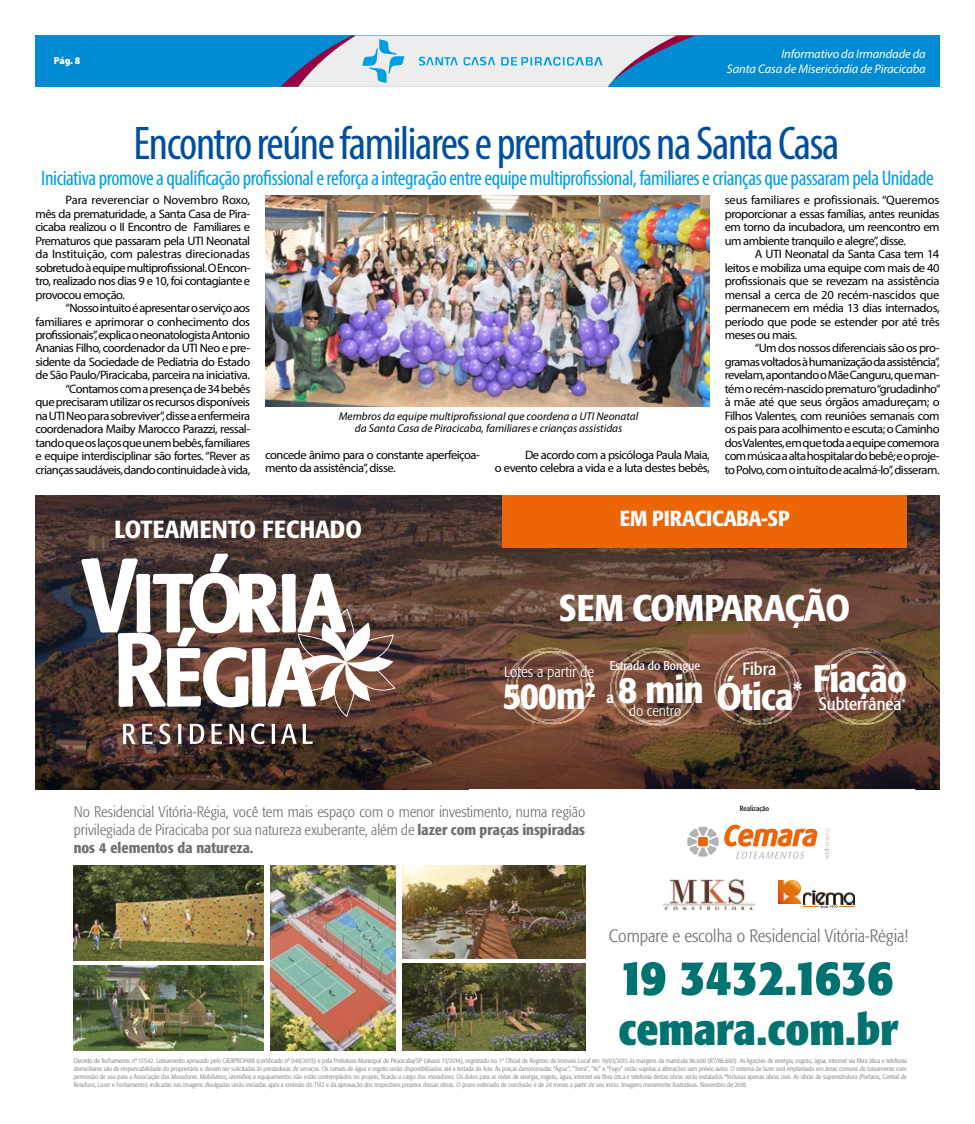
<style>
.page{position:relative;width:975px;height:1124px;background:#fff}
.page>*{position:absolute;margin:0;border:0;box-sizing:border-box;transform-origin:0 0}
.t1{font:700 condensed 50.12px "Formata";color:#007371;scale:1.04 1}
.t2{font:condensed 47.5px "Myriad Pro";letter-spacing:-.03em;color:#004f9f}
.t3{font:700 condensed 44.25px "Formata";color:#007371;scale:1.04 1}
.t4{font:500 condensed 38.25px "Formata";color:#fff;scale:1.04 1}
.t5{font:500 condensed 37.88px "Formata";letter-spacing:-.02em;color:#fff;scale:1.04 1}
.t6{font:500 condensed 37.62px "Formata";color:#fff;scale:1.04 1}
.t7{font:500 condensed 36.75px "Formata";letter-spacing:-.02em;color:#fff;scale:1.04 1}
.t8{font:500 condensed 24.5px "Formata";color:#fff;scale:1.04 1}
.t9{font:500 condensed 21.62px "Formata";color:#fff;scale:1.04 1}
.t10{font:condensed 21.25px "Myriad Pro";letter-spacing:-.02em;color:#009fe3}
.t11{font:300 condensed 17.75px "Formata";color:#706f6f;scale:1.04 1}
.t12{font:condensed 17.62px "Formata";color:#fff;scale:1.04 1}
.t13{font:500 condensed 15.62px "Formata";color:#fff;scale:1.04 1}
.t14{font:300 condensed 15.38px "Formata";color:#fff;scale:1.04 1}
.t15{font:300 condensed 15.12px "Formata";color:#fff;scale:1.04 1}
.t16{font:300 condensed 15px/18px "Formata";color:#706f6f;text-align:justify;scale:1.04 1}
.t17{font:italic 12.5px/15px "Myriad Pro";letter-spacing:-.01em;color:#fff;text-align:right}
.t18{font:condensed 12.5px "Formata";color:#fff;scale:1.04 1}
.t19{font:12.25px/13.5px "Myriad Pro";letter-spacing:-.04em;color:#000;text-align:justify}
.t20{font:italic 11.25px/12.5px "Myriad Pro";color:#000;text-align:center}
.t21{font:900 semi-condensed 10.25px "Myriad Pro";color:#fff}
.t22{font:condensed 7.25px "Formata";color:#020203;scale:1.04 1}
.t23{font:300 condensed 6.62px/7.9px "Formata";color:#706f6f;text-align:justify;scale:1.04 1}
.s1{font-size:14.88px}
.s2{font-weight:500}
</style>
<div class="page">
<div style="left:35px;top:36px;width:904px;height:51px;background:#008bd2"></div>
<svg style="left:281px;top:35px;width:413px;height:52px"></svg>
<img style="left:266px;top:195px;width:443px;height:212px">
<img style="left:35px;top:789px;width:30px;height:1px">
<img style="left:65px;top:789px;width:874px;height:1px">
<img style="left:35px;top:495px;width:904px;height:294px">
<svg style="left:81px;top:553px;width:314px;height:191px"></svg>
<div style="left:502px;top:495px;width:404px;height:52px;background:#ec6608"></div>
<img style="left:74px;top:865px;width:189px;height:94px">
<img style="left:402px;top:865px;width:183px;height:93px">
<img style="left:270px;top:865px;width:125px;height:185px">
<img style="left:74px;top:965px;width:189px;height:85px">
<img style="left:402px;top:963px;width:183px;height:87px">
<img style="left:719px;top:647px;width:76px;height:4px">
<img style="left:714px;top:651px;width:9px;height:73px">
<img style="left:723px;top:651px;width:77px;height:73px">
<img style="left:822px;top:647px;width:76px;height:4px">
<img style="left:817px;top:651px;width:9px;height:73px">
<img style="left:826px;top:651px;width:77px;height:73px">
<img style="left:511px;top:647px;width:76px;height:4px">
<img style="left:506px;top:651px;width:9px;height:73px">
<img style="left:515px;top:651px;width:77px;height:73px">
<img style="left:615px;top:647px;width:77px;height:4px">
<img style="left:610px;top:651px;width:9px;height:74px">
<img style="left:619px;top:651px;width:78px;height:74px">
<img style="left:663px;top:879px;width:91px;height:30px">
<img style="left:778px;top:880px;width:22px;height:23px">
<img style="left:803px;top:903px;width:51px;height:1px">
<img style="left:803px;top:892px;width:51px;height:11px">
<svg style="left:803px;top:905px;width:51px;height:2px"></svg>
<svg style="left:687px;top:824px;width:143px;height:35px"></svg>
<p class="t21" style="left:54px;top:54px;width:28px">Pág. 8</p>
<p class="t17" style="left:727px;top:46px;width:200px">Informativo da Irmandade da<br>Santa Casa de Misericórdia de Piracicaba</p>
<h2 class="t2" style="left:134px;top:115px;width:707px">Encontro reúne familiares e prematuros na Santa Casa</h2>
<h3 class="t10" style="left:41px;top:165px;width:894px">Iniciativa promove a qualificação profissional e reforça a integração entre equipe multiprofissional, familiares e crianças que passaram pela Unidade</h3>
<p class="t19" style="left:35px;top:193px;width:216px;text-indent:30px">Para reverenciar o Novembro Roxo, mês da prematuridade, a Santa Casa de Pira&shy;cicaba realizou o II Encontro de Familiares e Prematuros que passaram pela UTI Neonatal da Instituição, com palestras direcionadas sobretudo à equipe multiprofissional. O Encon&shy;tro, realizado nos dias 9 e 10, foi contagiante e provocou emoção.</p>
<p class="t19" style="left:35px;top:301px;width:216px;text-align:right">“Nosso intuito é apresentar o serviço aos familiares e aprimorar o conhecimento dos profissionais”, explica o neonatologista Antonio Ananias Filho, coordenador da UTI Neo e pre&shy;sidente da Sociedade de Pediatria do Estado de São Paulo/Piracicaba, parceira na iniciativa. “Contamos com a presença de 34 bebês<br>que precisaram utilizar os recursos disponíveis na UTI Neo para sobreviver”, disse a enfermeira coordenadora Maiby Marocco Parazzi, ressal&shy;tando que os laços que unem bebês, familiares e equipe interdisciplinar são fortes. “Rever as crianças saudáveis, dando continuidade à vida,</p>
<p class="t20" style="left:339px;top:409px;width:301px">Membros da equipe multiprofissional que coordena a UTI Neonatal da Santa Casa de Piracicaba, familiares e crianças assistidas</p>
<p class="t19" style="left:265px;top:448px;width:216px">concede ânimo para o constante aperfeiçoa&shy;mento da assistência”, disse.</p>
<p class="t19" style="left:495px;top:448px;width:216px;text-align:right">De acordo com a psicóloga Paula Maia,<br>o evento celebra a vida e a luta destes bebês,</p>
<p class="t19" style="left:724px;top:193px;width:216px">seus familiares e profissionais. “Queremos proporcionar a essas famílias, antes reunidas em torno da incubadora, um reencontro em um ambiente tranquilo e alegre”, disse.</p>
<p class="t19" style="left:724px;top:247px;width:216px;text-indent:30px">A UTI Neonatal da Santa Casa tem 14 leitos e mobiliza uma equipe com mais de 40 profissionais que se revezam na assistência mensal a cerca de 20 recém-nascidos que permanecem em média 13 dias internados, período que pode se estender por até três meses ou mais.</p>
<p class="t19" style="left:724px;top:341px;width:217px;text-indent:30px">“Um dos nossos diferenciais são os pro&shy;gramas voltados à humanização da assistência”, revelam, apontando o Mãe Canguru, que man&shy;tém o recém-nascido prematuro “grudadinho” à mãe até que seus órgãos amadureçam; o Filhos Valentes, com reuniões semanais com os pais para acolhimento e escuta; o Caminho dos Valentes, em que toda a equipe comemora com música a alta hospitalar do bebê; e o proje&shy;to Polvo, com o intuito de acalmá-lo”, disseram.</p>
<h3 class="t8" style="left:115px;top:515px;width:239px">LOTEAMENTO FECHADO</h3>
<h3 class="t9" style="left:619px;top:505px;width:165px">EM PIRACICABA-SP</h3>
<h3 class="t7" style="left:559px;top:585px;width:281px">SEM COMPARAÇÃO</h3>
<p class="t14" style="left:504px;top:662px;width:88px"><span class="s1">L</span>otes a partir de</p>
<h3 class="t6" style="left:502px;top:672px;width:91px">500m<sup>2</sup></h3>
<p class="t18" style="left:609px;top:658px;width:88px">Estrada do Bongue</p>
<h3 class="t4" style="left:618px;top:666px;width:84px">8 min</h3>
<p class="t13" style="left:606px;top:687px;width:9px">a</p>
<p class="t15" style="left:628px;top:702px;width:52px">do centro</p>
<h3 class="t5" style="left:742px;top:655px;width:160px"><sup>Fibra</sup> Fiação</h3>
<h3 class="t12" style="left:818px;top:693px;width:85px">Subterrânea<sup>*</sup></h3>
<h3 class="t5" style="left:716px;top:674px;width:84px">Ótica<sup>*</sup></h3>
<p class="t16" style="left:74px;top:803px;width:493px">No Residencial Vitória-Régia, você tem mais espaço com o menor investimento, numa região privilegiada de Piracicaba por sua natureza exuberante, além de <span class="s2">lazer com praças inspiradas nos 4 elementos da natureza.</span></p>
<p class="t22" style="left:740px;top:804px;width:29px">Realização</p>
<h3 class="t11" style="left:609px;top:925px;width:289px">Compare e escolha o Residencial Vitória-Régia!</h3>
<h1 class="t1" style="left:618px;top:946px;width:266px">19 3432.1636</h1>
<h3 class="t3" style="left:618px;top:1001px;width:271px">cemara.com.br</h3>
<p class="t23" style="left:74px;top:1056px;width:802px">Decreto de fechamento nº 17.542. Loteamento aprovado pelo GRAPROHAB (certificado nº 049/2013) e pela Prefeitura Municipal de Piracicaba/SP (alvará 73/2014), registrado no 1º Oficial de Registro de Imóveis Local em 19/03/2015 às margens da matrícula 86.600 (R7/86.600). As ligações de energia, esgoto, água, internet via fibra ótica e telefonia domiciliares são de responsabilidade do proprietário e devem ser solicitadas às prestadoras de serviços. Os ramais de água e esgoto serão disponibilizados até a testada do lote. As praças denominadas “Água”, “Terra”, “Ar” e “Fogo” estão sujeitas a alterações sem prévio aviso. O sistema de lazer será implantado em áreas comuns do loteamento com permissão de uso para a Associação dos Moradores. Mobiliários, utensílios e equipamentos não estão contemplados no projeto, ficarão a cargo dos moradores. Os dutos para as redes de energia, esgoto, água, internet via fibra ótica e telefonia destas obras serão instalados *Inclusas apenas obras civis. As obras de superestrutura (Portaria, Central de Resíduos, Lazer e Fechamento) indicadas nas imagens divulgadas serão iniciadas após a emissão do TVO e da aprovação dos respectivos projetos dessas obras. O prazo estimado de conclusão é de 24 meses a partir de seu início. Imagens meramente ilustrativas. Novembro de 2018.</p>
</div>
